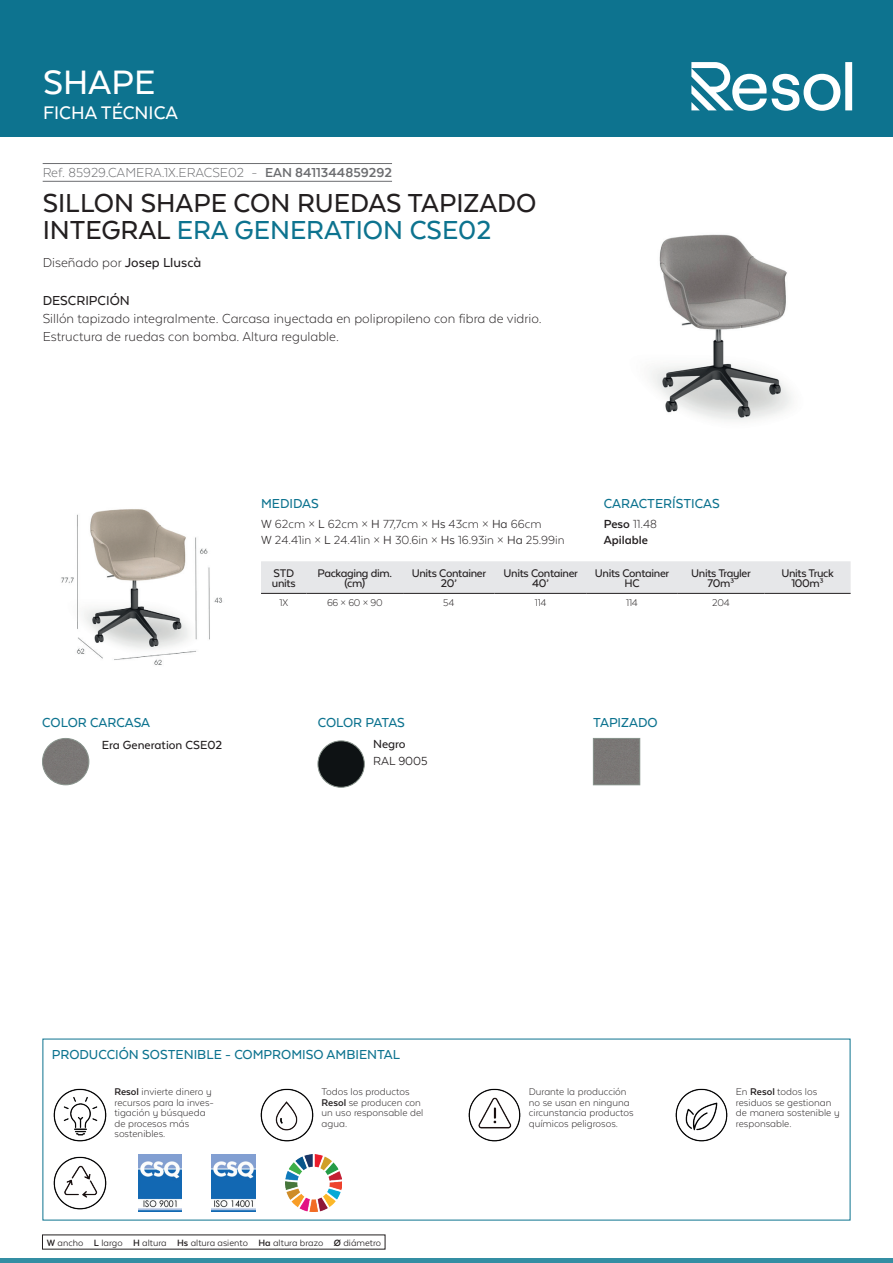
<style>
.page{position:relative;width:893px;height:1263px;background:#fff}
.page>*{position:absolute;margin:0;border:0;box-sizing:border-box;transform-origin:0 0}
.t1{font:500 39px "Texta Alt";color:#fff}
.t2{font:500 30px/27px "Texta Alt";color:#231f20}
.t3{font:500 21px "Texta Alt";color:#fff}
.t4{font:300 15px/18px "Texta Alt";color:#231f20}
.t5{font:500 15px "Texta Alt";color:#0d738f}
.t6{font:300 15px "Texta Alt";color:#6c6d70}
.t7{font:500 15px "Texta Alt";color:#231f20}
.t8{font:500 15px "Texta Alt";letter-spacing:-.02em;color:#0d738f}
.t9{font:300 13.5px/16.2px "Texta Alt";color:#231f20}
.t10{font:500 13.5px "Texta Alt";color:#231f20}
.t11{font:700 13.5px/16.2px "Texta Alt";color:#231f20}
.t12{font:13.5px "Texta Alt";color:#231f20}
.t13{font:500 12.75px/10.5px "Texta Alt";letter-spacing:-.025em;color:#231f20;text-align:center}
.t14{font:300 11.25px/10.5px "Texta Alt";color:#231f20}
.t15{font:10.5px "Texta Alt";color:#231f20}
.s1{font-weight:700}
.s2{color:#0d738f}
.s3{font-weight:500}
.s4{font-weight:300}
.s5{font-weight:400}
</style>
<div class="page">
<div style="left:0;top:0;width:893px;height:137px;background:#0d738f"></div>
<hr style="left:0;top:1259px;width:893px;height:4px;background:#348ea3">
<svg style="left:691px;top:62px;width:161px;height:49px"></svg>
<hr style="left:43px;top:163px;width:349px;height:1px;background:#6c6d70">
<hr style="left:43px;top:181px;width:349px;height:1px;background:#6c6d70">
<img style="left:650px;top:234px;width:142px;height:187px">
<div style="left:42px;top:738px;width:47px;height:47px;background:#7a7776;border-radius:23px"></div>
<div style="left:42px;top:738px;width:47px;height:47px;border:1px solid #89948d;border-radius:50%"></div>
<div style="left:318px;top:741px;width:46px;height:46px;background:#0e1214;border-radius:23px"></div>
<div style="left:318px;top:741px;width:46px;height:46px;border:1px solid #89948d;border-radius:50%"></div>
<div style="left:593px;top:738px;width:47px;height:47px;border:1px solid #89948d"></div>
<img style="left:61px;top:509px;width:162px;height:156px">
<div style="left:261px;top:561px;width:590px;height:32px;background:#e6e7e9"></div>
<hr style="left:261px;top:593px;width:46px;height:1px;background:#231f20">
<hr style="left:307px;top:593px;width:96px;height:1px;background:#231f20">
<hr style="left:403px;top:593px;width:92px;height:1px;background:#231f20">
<hr style="left:495px;top:593px;width:92px;height:1px;background:#231f20">
<hr style="left:587px;top:593px;width:90px;height:1px;background:#231f20">
<hr style="left:677px;top:593px;width:88px;height:1px;background:#231f20">
<hr style="left:765px;top:593px;width:86px;height:1px;background:#231f20">
<img style="left:53px;top:1088px;width:54px;height:54px">
<img style="left:260px;top:1088px;width:54px;height:54px">
<img style="left:468px;top:1088px;width:53px;height:54px">
<img style="left:675px;top:1088px;width:53px;height:54px">
<img style="left:53px;top:1156px;width:54px;height:54px">
<img style="left:138px;top:1155px;width:44px;height:56px">
<img style="left:212px;top:1155px;width:43px;height:56px">
<img style="left:285px;top:1155px;width:57px;height:56px">
<h1 class="t1" style="left:43px;top:62px;width:114px">SHAPE</h1>
<h3 class="t3" style="left:43px;top:102px;width:136px">FICHA TÉCNICA</h3>
<h3 class="t6" style="left:43px;top:164px;width:351px">Ref. 85929.CAMERA.1X.ERACSE02 - <span class="s1">EAN 8411344859292</span></h3>
<h2 class="t2" style="left:43px;top:189px;width:495px">SILLON SHAPE CON RUEDAS TAPIZADO<br>INTEGRAL <span class="s2">ERA GENERATION CSE02</span></h2>
<h3 class="t4" style="left:43px;top:253px;width:160px">Diseñado por <span class="s3">Josep Lluscà</span></h3>
<h3 class="t7" style="left:43px;top:292px;width:89px">DESCRIPCIÓN</h3>
<h3 class="t4" style="left:43px;top:309px;width:501px">Sillón tapizado integralmente. Carcasa inyectada en polipropileno con fibra de vidrio.<br>Estructura de ruedas con bomba. Altura regulable.</h3>
<h3 class="t5" style="left:604px;top:495px;width:117px">CARACTERÍSTICAS</h3>
<p class="t11" style="left:604px;top:516px;width:55px">Peso <span class="s4">11.48<br></span>Apilable</p>
<h3 class="t5" style="left:261px;top:495px;width:59px">MEDIDAS</h3>
<p class="t9" style="left:261px;top:516px;width:305px"><span class="s5">W</span> 62cm × <span class="s5">L</span> 62cm × <span class="s5">H</span> 77,7cm × <span class="s5">Hs</span> 43cm × <span class="s5">Ha</span> 66cm<br><span class="s5">W</span> 24.41in × <span class="s5">L</span> 24.41in × <span class="s5">H</span> 30.6in × <span class="s5">Hs</span> 16.93in × <span class="s5">Ha</span> 25.99in</p>
<p class="t13" style="left:272px;top:568px;width:25px;text-align:left">STD units</p>
<p class="t13" style="left:317px;top:568px;width:76px">Packaging dim. (cm)</p>
<p class="t13" style="left:412px;top:568px;width:76px">Units Container<br>20’</p>
<p class="t13" style="left:504px;top:568px;width:76px">Units Container<br>40’</p>
<p class="t13" style="left:595px;top:568px;width:76px">Units Container<br>HC</p>
<p class="t13" style="left:691px;top:568px;width:61px">Units Trayler<br>70m³</p>
<p class="t13" style="left:781px;top:568px;width:54px">Units Truck<br>100m³</p>
<p class="t14" style="left:279px;top:597px;width:10px">1X</p>
<p class="t14" style="left:327px;top:597px;width:57px">66 × 60 × 90</p>
<p class="t14" style="left:443px;top:597px;width:13px">54</p>
<p class="t14" style="left:535px;top:597px;width:13px">114</p>
<p class="t14" style="left:626px;top:597px;width:13px">114</p>
<p class="t14" style="left:712px;top:597px;width:19px">204</p>
<h3 class="t5" style="left:42px;top:714px;width:109px">COLOR CARCASA</h3>
<p class="t10" style="left:102px;top:738px;width:122px">Era Generation CSE02</p>
<h3 class="t8" style="left:318px;top:714px;width:89px">COLOR PATAS</h3>
<p class="t10" style="left:373px;top:737px;width:34px">Negro</p>
<p class="t12" style="left:373px;top:754px;width:56px">RAL 9005</p>
<h3 class="t5" style="left:593px;top:714px;width:66px">TAPIZADO</h3>
<h3 class="t5" style="left:52px;top:1047px;width:350px">PRODUCCIÓN SOSTENIBLE - COMPROMISO AMBIENTAL</h3>
<p class="t14" style="left:114px;top:1086px;width:101px"><span class="s1">Resol</span> invierte dinero y recursos para la inves&shy;tigación y búsqueda de procesos más sostenibles.</p>
<p class="t14" style="left:322px;top:1086px;width:103px">Todos los productos<br><span class="s1">Resol</span> se producen con un uso responsable del agua.</p>
<p class="t14" style="left:529px;top:1086px;width:106px">Durante la producción no se usan en ninguna circunstancia productos químicos peligrosos.</p>
<p class="t14" style="left:736px;top:1086px;width:105px">En <span class="s1">Resol</span> todos los residuos se gestionan de manera sostenible y responsable.</p>
<p class="t15" style="left:47px;top:1237px;width:336px"><span class="s1">W</span> ancho <span class="s1">L</span> largo <span class="s1">H</span> altura <span class="s1">Hs</span> altura asiento <span class="s1">Ha</span> altura brazo <span class="s1">Ø</span> diámetro</p>
</div>
